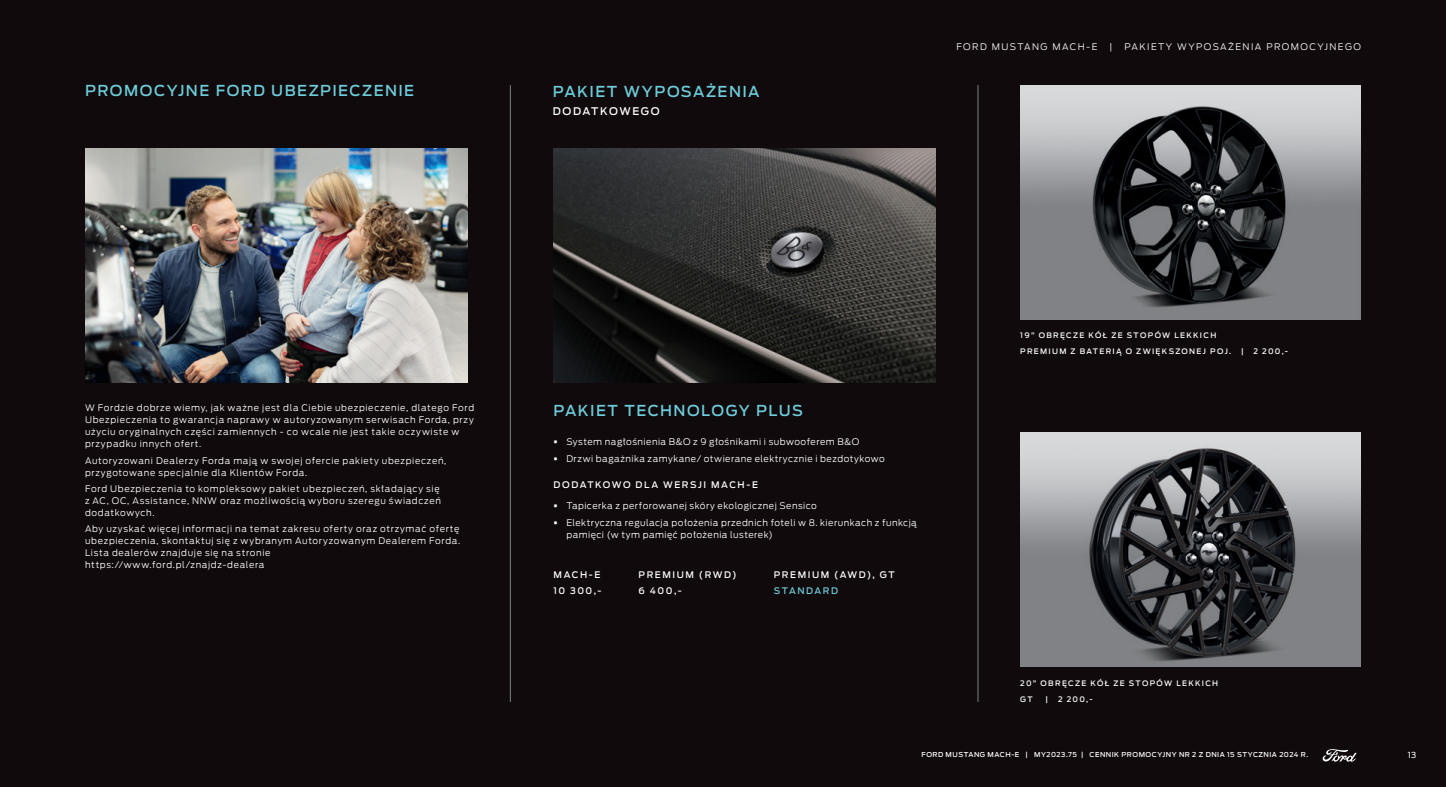
<style>
.page{position:relative;width:1446px;height:787px;background:#110a0c}
.page>*{position:absolute;margin:0;border:0;box-sizing:border-box;transform-origin:0 0}
.t1{font:500 15px "Ford Antenna";letter-spacing:.095em;color:#6dccda}
.t2{font:500 10.5px "Ford Antenna";letter-spacing:.15em;color:#fff}
.t3{font:300 9px/12px "Ford Antenna";letter-spacing:.07em;color:#fff}
.t4{font:300 9px/12px "Ford Antenna";letter-spacing:.05em;color:#fff}
.t5{font:500 9px/16.2px "Ford Antenna";letter-spacing:.17em;color:#fff}
.t6{font:300 9px "Ford Antenna";letter-spacing:.16em;color:#fff}
.t7{font:500 9px "Ford Antenna";letter-spacing:.175em;color:#6dccda}
.t8{font:8.25px "Ford Antenna";color:#fff}
.t9{font:500 7.5px/16.2px "Ford Antenna";letter-spacing:.17em;color:#fff}
.t10{font:500 6.75px "Ford Antenna";letter-spacing:.075em;color:#fff}
.s1{font-weight:900;font-size:10.5px}
</style>
<div class="page">
<svg style="left:1322px;top:749px;width:34px;height:12px"></svg>
<img style="left:1020px;top:432px;width:340px;height:234px">
<img style="left:553px;top:149px;width:383px;height:234px">
<img style="left:1020px;top:85px;width:340px;height:234px">
<hr style="left:978px;top:85px;width:1px;height:617px;background:#808285">
<hr style="left:510px;top:85px;width:1px;height:617px;background:#808285">
<img style="left:85px;top:149px;width:383px;height:234px">
<h1 class="t1" style="left:85px;top:78px;width:331px">PROMOCYJNE FORD UBEZPIECZENIE</h1>
<h1 class="t1" style="left:553px;top:78px;width:208px">PAKIET WYPOSAŻENIA</h1>
<p class="t2" style="left:553px;top:102px;width:108px">DODATKOWEGO</p>
<p class="t6" style="left:956px;top:39px;width:142px">FORD MUSTANG MACH-E</p>
<p class="t3" style="left:1109px;top:39px;width:4px">|</p>
<p class="t6" style="left:1124px;top:39px;width:238px">PAKIETY WYPOSAŻENIA PROMOCYJNEGO</p>
<p class="t3" style="left:85px;top:401px;width:391px">W Fordzie dobrze wiemy, jak ważne jest dla Ciebie ubezpieczenie, dlatego Ford Ubezpieczenia to gwarancja naprawy w autoryzowanym serwisach Forda, przy użyciu oryginalnych części zamiennych - co wcale nie jest takie oczywiste w przypadku innych ofert.</p>
<p class="t3" style="left:85px;top:453px;width:363px">Autoryzowani Dealerzy Forda mają w swojej ofercie pakiety ubezpieczeń, przygotowane specjalnie dla Klientów Forda.</p>
<p class="t3" style="left:85px;top:481px;width:357px">Ford Ubezpieczenia to kompleksowy pakiet ubezpieczeń, składający się z AC, OC, Assistance, NNW oraz możliwością wyboru szeregu świadczeń dodatkowych.</p>
<p class="t3" style="left:85px;top:522px;width:377px">Aby uzyskać więcej informacji na temat zakresu oferty oraz otrzymać ofertę ubezpieczenia, skontaktuj się z wybranym Autoryzowanym Dealerem Forda.<br>Lista dealerów znajduje się na stronie<br>https://www.ford.pl/znajdz-dealera</p>
<h1 class="t1" style="left:553px;top:397px;width:251px">PAKIET TECHNOLOGY PLUS</h1>
<p class="t4" style="left:553px;top:435px;width:307px"><span class="s1">•</span> System nagłośnienia B&amp;O z 9 głośnikami i subwooferem B&amp;O</p>
<p class="t4" style="left:553px;top:452px;width:333px"><span class="s1">•</span> Drzwi bagażnika zamykane/ otwierane elektrycznie i bezdotykowo</p>
<p class="t5" style="left:553px;top:476px;width:206px">DODATKOWO DLA WERSJI MACH-E</p>
<p class="t4" style="left:553px;top:498px;width:265px"><span class="s1">•</span> Tapicerka z perforowanej skóry ekologicznej Sensico</p>
<p class="t4" style="left:566px;top:515px;width:352px;text-indent:-13px"><span class="s1">•</span> Elektryczna regulacja położenia przednich foteli w 8. kierunkach z funkcją pamięci (w tym pamięć położenia lusterek)</p>
<p class="t5" style="left:553px;top:565px;width:49px">MACH-E<br>10 300,-</p>
<p class="t5" style="left:639px;top:565px;width:99px">PREMIUM (RWD)<br>6 400,-</p>
<p class="t5" style="left:774px;top:565px;width:122px">PREMIUM (AWD), GT</p>
<p class="t7" style="left:774px;top:583px;width:66px">STANDARD</p>
<p class="t9" style="left:1020px;top:326px;width:212px">19” OBRĘCZE KÓŁ ZE STOPÓW LEKKICH<br>PREMIUM Z BATERIĄ O ZWIĘKSZONEJ POJ.</p>
<p class="t9" style="left:1241px;top:342px;width:4px">|</p>
<p class="t9" style="left:1253px;top:342px;width:36px">2 200,-</p>
<p class="t9" style="left:1020px;top:674px;width:199px">20” OBRĘCZE KÓŁ ZE STOPÓW LEKKICH<br>GT</p>
<p class="t9" style="left:1045px;top:690px;width:4px">|</p>
<p class="t9" style="left:1058px;top:690px;width:36px">2 200,-</p>
<p class="t10" style="left:921px;top:749px;width:388px">FORD MUSTANG MACH-E | MY2023.75 | CENNIK PROMOCYJNY NR 2 Z DNIA 15 STYCZNIA 2024 R.</p>
<p class="t8" style="left:1407px;top:747px;width:10px">13</p>
</div>
